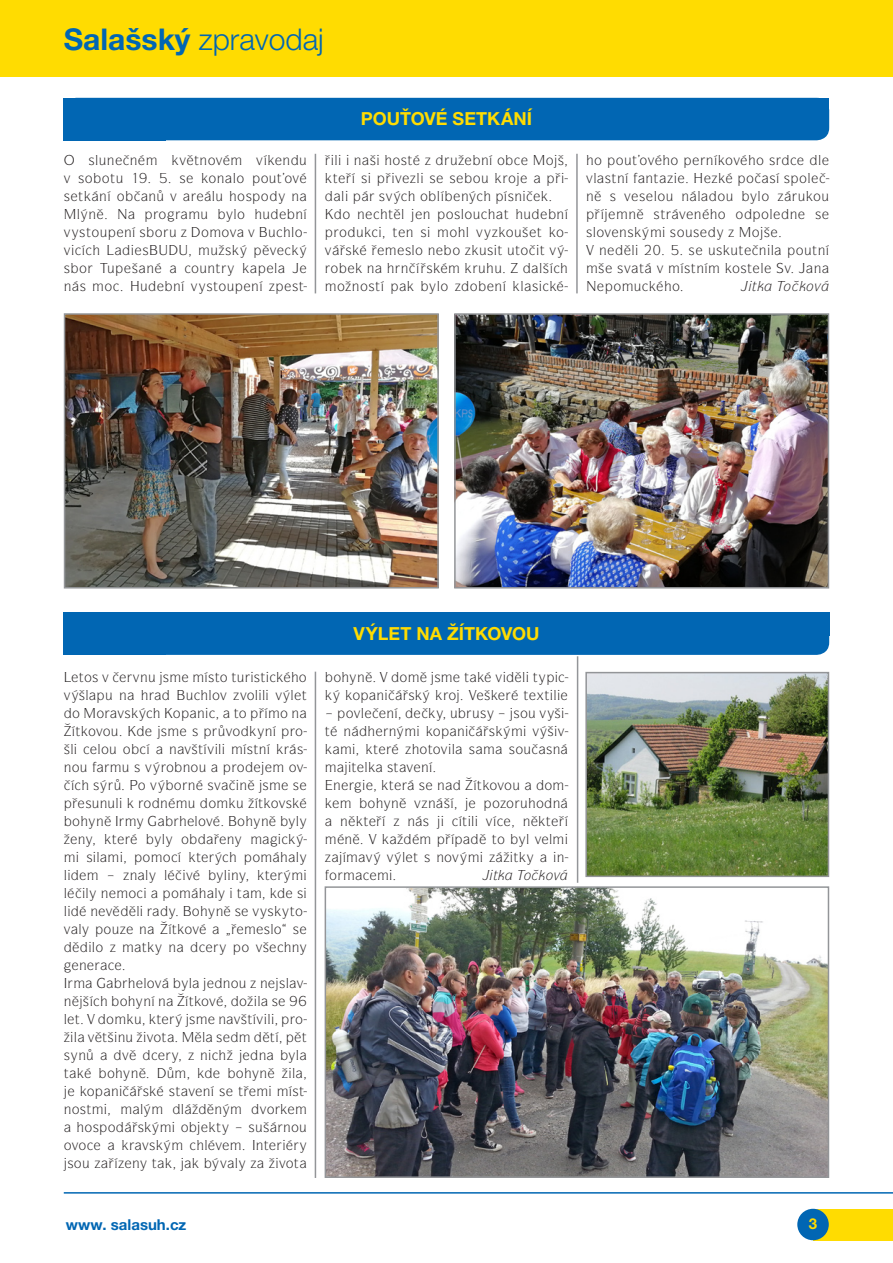
<style>
.page{position:relative;width:893px;height:1263px;background:#fff}
.page>*{position:absolute;margin:0;border:0;box-sizing:border-box;transform-origin:0 0}
.t1{font:300 30px "Helvetica Neue LT Pro";color:#0166b3}
.t2{font:700 18px "Helvetica Neue LT Pro";color:#ffdc01}
.t3{font:15px "Symbol Itc TOT";color:#231f20}
.t4{font:700 15px "Helvetica Neue LT Pro";color:#0166b3}
.t5{font:italic 15px "Symbol Itc TOT";color:#231f20}
.t6{font:700 15px "Helvetica Neue LT Pro";color:#ffdc01}
.s1{font-weight:700}
</style>
<div class="page">
<div style="left:813px;top:1209px;width:80px;height:31px;background:#ffdc01"></div>
<div style="left:797px;top:1209px;width:32px;height:31px;background:#0166b3;border-radius:50%"></div>
<hr style="left:64px;top:1192px;width:829px;height:1px;background:#0166b3">
<div style="left:166px;top:121px;width:663px;height:19px;background:#0166b3"></div>
<div style="left:64px;top:98px;width:765px;height:23px;background:#0166b3"></div>
<div style="left:64px;top:98px;width:102px;height:42px;background:#0166b3"></div>
<div style="left:0;top:0;width:893px;height:77px;background:#ffdc01"></div>
<hr style="left:315px;top:154px;width:1px;height:139px;background:#939598">
<img style="left:457px;top:316px;width:369px;height:269px">
<div style="left:454px;top:313px;width:375px;height:275px;border:2px solid #939598"></div>
<div style="left:166px;top:636px;width:663px;height:19px;background:#0166b3"></div>
<div style="left:64px;top:612px;width:765px;height:24px;background:#0166b3"></div>
<div style="left:64px;top:612px;width:102px;height:43px;background:#0166b3"></div>
<img style="left:588px;top:675px;width:238px;height:199px">
<div style="left:585px;top:672px;width:244px;height:205px;border:2px solid #939598"></div>
<img style="left:328px;top:889px;width:498px;height:286px">
<div style="left:325px;top:886px;width:504px;height:292px;border:2px solid #939598"></div>
<hr style="left:315px;top:672px;width:1px;height:506px;background:#939598">
<hr style="left:577px;top:656px;width:1px;height:227px;background:#939598">
<img style="left:67px;top:316px;width:369px;height:269px">
<div style="left:64px;top:313px;width:375px;height:275px;border:2px solid #939598"></div>
<hr style="left:576px;top:154px;width:2px;height:139px;background:#939598">
<h1 class="t1" style="left:64px;top:21px;width:262px"><span class="s1">Salašský</span> zpravodaj</h1>
<p class="t3" style="left:89px;top:151px;width:50px">▲●◆■ ■</p>
<p class="t3" style="left:179px;top:151px;width:45px">❖ ▼■□❖</p>
<p class="t3" style="left:256px;top:151px;width:52px">❖ ■◆</p>
<p class="t3" style="left:64px;top:169px;width:61px">❖ ▲□ □▼◆</p>
<p class="t3" style="left:179px;top:169px;width:121px">▲ □■ ●□ □◆ □❖</p>
<p class="t3" style="left:64px;top:187px;width:62px">▲▼ ■ □</p>
<p class="t3" style="left:212px;top:187px;width:58px">●◆ □▲ □</p>
<p class="t3" style="left:291px;top:187px;width:9px">■</p>
<p class="t3" style="left:234px;top:205px;width:38px">●□ ◆</p>
<p class="t3" style="left:295px;top:205px;width:9px">■</p>
<p class="t3" style="left:64px;top:223px;width:115px">❖ ▲▼□◆ ■ ▲ □◆</p>
<p class="t3" style="left:201px;top:223px;width:103px">□ □❖ ❖ ◆ ●□</p>
<p class="t3" style="left:191px;top:259px;width:31px">□◆■▼</p>
<p class="t3" style="left:274px;top:259px;width:5px">●</p>
<p class="t3" style="left:64px;top:277px;width:86px">■ ▲ □ ★◆</p>
<p class="t3" style="left:173px;top:277px;width:87px">■ ❖ ▲▼□◆ ■</p>
<p class="t2" style="left:361px;top:108px;width:173px">POUŤOVÉ SETKÁNÍ</p>
<p class="t3" style="left:392px;top:151px;width:22px">□▲▼</p>
<p class="t3" style="left:450px;top:151px;width:56px">◆ ■ □</p>
<p class="t3" style="left:395px;top:169px;width:95px">❖● ▲ ▲□◆</p>
<p class="t3" style="left:341px;top:187px;width:53px">● ▲❖</p>
<p class="t3" style="left:461px;top:187px;width:9px">■</p>
<p class="t3" style="left:388px;top:205px;width:94px">▼ ● ■ □▲●□◆</p>
<p class="t3" style="left:557px;top:205px;width:9px">■</p>
<p class="t3" style="left:393px;top:223px;width:36px">▼ ■ ▲</p>
<p class="t3" style="left:449px;top:223px;width:35px">□ ● ❖</p>
<p class="t3" style="left:506px;top:223px;width:60px">□◆ ▼ □</p>
<p class="t3" style="left:405px;top:241px;width:57px">▲●□ ■ □</p>
<p class="t3" style="left:479px;top:241px;width:78px">◆▲ ▼ ◆▼□ ▼ ❖</p>
<p class="t3" style="left:539px;top:259px;width:5px">●</p>
<p class="t3" style="left:337px;top:277px;width:45px">□ ■□▲▼</p>
<p class="t3" style="left:470px;top:277px;width:70px">□ ■ ●▲</p>
<p class="t3" style="left:594px;top:151px;width:86px">□ □◆ □❖ □</p>
<p class="t3" style="left:706px;top:151px;width:71px">■□❖ □ ▲</p>
<p class="t3" style="left:818px;top:151px;width:5px">●</p>
<p class="t3" style="left:586px;top:169px;width:40px">❖● ▲▼■</p>
<p class="t3" style="left:746px;top:169px;width:66px">□ ▲ ▲□●</p>
<p class="t3" style="left:586px;top:187px;width:149px">■ ▲ ❖▲●□◆ ■● □◆</p>
<p class="t3" style="left:798px;top:187px;width:33px">◆ □◆</p>
<p class="t3" style="left:628px;top:205px;width:195px">■ ▲▼❖■ □ □ □● ■ ▲</p>
<p class="t3" style="left:586px;top:223px;width:49px">▲●□❖ ■▲</p>
<p class="t3" style="left:670px;top:223px;width:31px">▲□◆▲</p>
<p class="t3" style="left:689px;top:241px;width:87px">▲ ◆▲ ◆▼ ■●</p>
<p class="t3" style="left:796px;top:241px;width:31px">□◆▼■</p>
<p class="t3" style="left:617px;top:259px;width:48px">▲❖ ▼ ❖</p>
<p class="t3" style="left:684px;top:259px;width:22px">▲▼■</p>
<p class="t3" style="left:732px;top:259px;width:33px">□▲▼ ●</p>
<p class="t5" style="left:752px;top:277px;width:70px">▼ □□❖</p>
<p class="t3" style="left:79px;top:668px;width:31px">▼□▲ ❖</p>
<p class="t3" style="left:133px;top:668px;width:38px">❖■◆ ▲</p>
<p class="t3" style="left:208px;top:668px;width:59px">▲▼□ ▼◆ ▲▼</p>
<p class="t3" style="left:64px;top:686px;width:65px">❖●◆ ■</p>
<p class="t3" style="left:186px;top:686px;width:123px">◆ ●□❖ ❖□●● ❖ ● ▼</p>
<p class="t3" style="left:72px;top:704px;width:60px">□ □ ❖▲</p>
<p class="t3" style="left:76px;top:722px;width:45px">▼ □❖□◆</p>
<p class="t3" style="left:70px;top:740px;width:62px">● ●□◆ □</p>
<p class="t3" style="left:169px;top:740px;width:54px">■❖▼❖●</p>
<p class="t3" style="left:247px;top:740px;width:21px">▲▼■</p>
<p class="t3" style="left:64px;top:758px;width:25px">■□◆</p>
<p class="t3" style="left:122px;top:758px;width:86px">◆ ▲ ❖ □ ■□◆</p>
<p class="t3" style="left:138px;top:776px;width:133px">□ ❖ □■ ▲❖ ■ ▲</p>
<p class="t3" style="left:85px;top:794px;width:35px">▲◆■◆●</p>
<p class="t3" style="left:236px;top:794px;width:58px">◆ ▼ □❖▲</p>
<p class="t3" style="left:195px;top:812px;width:20px">●□❖</p>
<p class="t3" style="left:296px;top:812px;width:5px">●</p>
<p class="t3" style="left:227px;top:830px;width:9px">■</p>
<p class="t3" style="left:64px;top:866px;width:5px">●</p>
<p class="t3" style="left:130px;top:866px;width:65px">■● ● ❖</p>
<p class="t3" style="left:224px;top:866px;width:16px">●■</p>
<p class="t3" style="left:64px;top:884px;width:46px">● ● ■</p>
<p class="t3" style="left:64px;top:902px;width:50px">● ■ ❖</p>
<p class="t3" style="left:136px;top:902px;width:5px">●</p>
<p class="t3" style="left:192px;top:902px;width:113px">□ ■ ▲ ❖▲ ▼□</p>
<p class="t3" style="left:139px;top:920px;width:61px">■ ▼ □❖</p>
<p class="t3" style="left:264px;top:920px;width:37px">▲●□ ▲</p>
<p class="t3" style="left:292px;top:938px;width:9px">■</p>
<p class="t3" style="left:79px;top:956px;width:9px">■</p>
<p class="t3" style="left:143px;top:974px;width:20px">●□❖</p>
<p class="t3" style="left:189px;top:974px;width:116px">● ■□◆ ■ ▲● ❖</p>
<p class="t3" style="left:64px;top:992px;width:9px">■</p>
<p class="t3" style="left:120px;top:992px;width:48px">□ ■ ■</p>
<p class="t3" style="left:189px;top:992px;width:29px">▼ □❖</p>
<p class="t3" style="left:239px;top:992px;width:40px">□ ● ▲</p>
<p class="t3" style="left:106px;top:1010px;width:57px">□ ◆ ▼</p>
<p class="t3" style="left:189px;top:1010px;width:83px">▲ ■❖▼❖●</p>
<p class="t3" style="left:74px;top:1028px;width:94px">● ❖ ▼ ■◆ ❖□▼</p>
<p class="t3" style="left:200px;top:1046px;width:9px">■</p>
<p class="t3" style="left:292px;top:1064px;width:5px">●</p>
<p class="t3" style="left:143px;top:1082px;width:102px">▲ ▲▼❖■ ▲ ▼</p>
<p class="t3" style="left:64px;top:1100px;width:29px">■□▲▼</p>
<p class="t3" style="left:140px;top:1100px;width:5px">●</p>
<p class="t3" style="left:85px;top:1118px;width:33px">□▲ □</p>
<p class="t3" style="left:283px;top:1118px;width:25px">■□◆</p>
<p class="t3" style="left:64px;top:1136px;width:24px">□❖□</p>
<p class="t3" style="left:67px;top:1154px;width:24px">▲□◆</p>
<p class="t3" style="left:279px;top:1154px;width:21px">❖□▼</p>
<p class="t2" style="left:354px;top:622px;width:187px">VÝLET NA ŽÍTKOVOU</p>
<p class="t3" style="left:524px;top:686px;width:35px">▼ ▼●</p>
<p class="t3" style="left:346px;top:704px;width:20px">□❖●</p>
<p class="t3" style="left:386px;top:704px;width:9px">■</p>
<p class="t3" style="left:450px;top:704px;width:38px">◆ ◆▲</p>
<p class="t3" style="left:513px;top:704px;width:34px">▲□◆ ❖</p>
<p class="t3" style="left:389px;top:722px;width:9px">■</p>
<p class="t3" style="left:420px;top:740px;width:57px">□▼□❖ ● ▲</p>
<p class="t3" style="left:509px;top:740px;width:53px">▲□◆ ▲■</p>
<p class="t3" style="left:387px;top:758px;width:43px">▲▼❖■</p>
<p class="t3" style="left:333px;top:776px;width:9px">■</p>
<p class="t3" style="left:389px;top:776px;width:57px">▼ ▲ ■</p>
<p class="t3" style="left:477px;top:776px;width:45px">▼ □❖□◆</p>
<p class="t3" style="left:368px;top:794px;width:70px">□ ■ ❖■</p>
<p class="t3" style="left:492px;top:794px;width:70px">□□◆□■</p>
<p class="t3" style="left:462px;top:812px;width:32px">▼ ● ❖</p>
<p class="t3" style="left:345px;top:830px;width:9px">■</p>
<p class="t3" style="left:526px;top:830px;width:28px">● ❖ ●</p>
<p class="t3" style="left:366px;top:848px;width:95px">❖ ❖ ● ▼ ▲ ■□❖</p>
<p class="t3" style="left:557px;top:848px;width:9px">■</p>
<p class="t5" style="left:493px;top:866px;width:68px">▼ □□❖</p>
<p class="t4" style="left:66px;top:1215px;width:122px">www. salasuh.cz</p>
<p class="t6" style="left:809px;top:1215px;width:10px">3</p>
</div>
